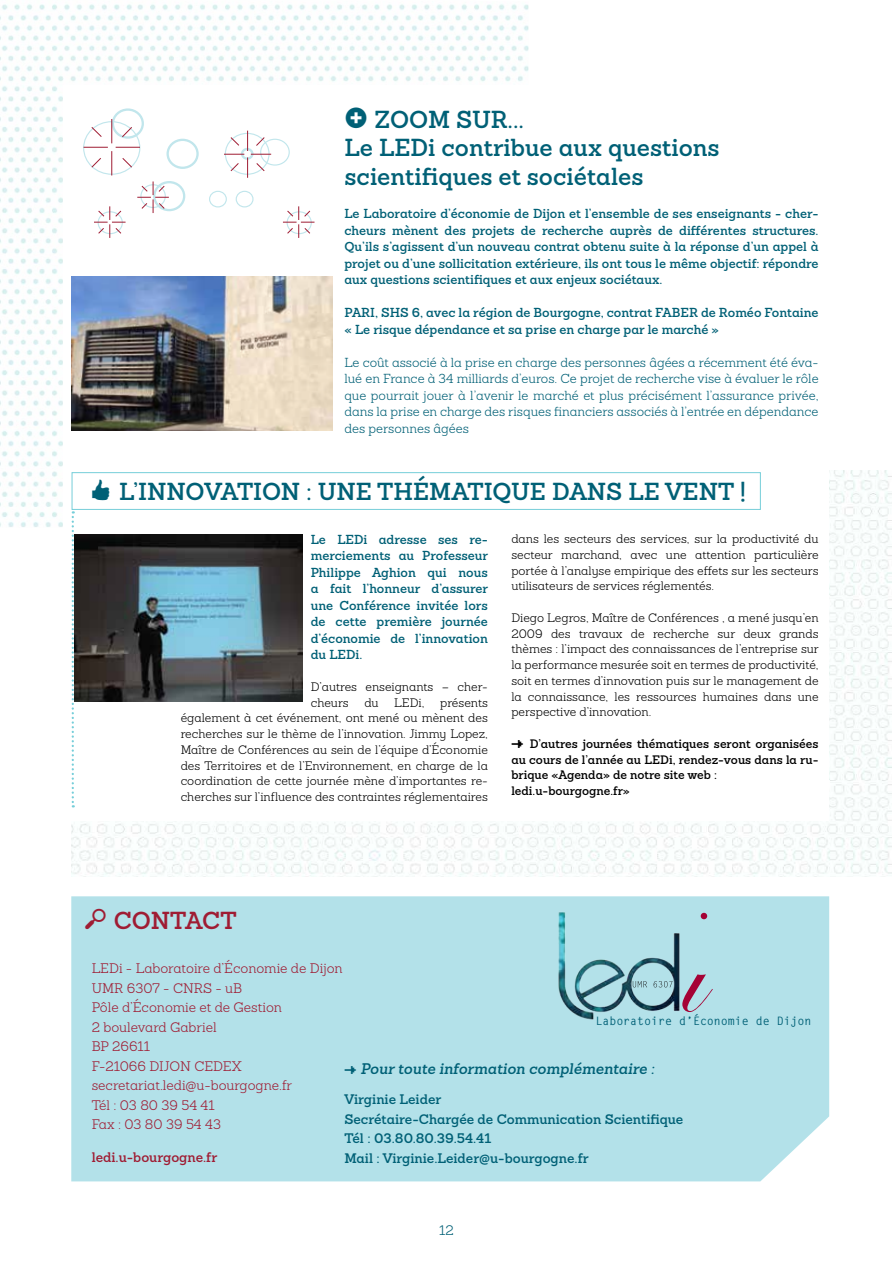
<style>
.page{position:relative;width:893px;height:1263px;background:#fff}
.page>*{position:absolute;margin:0;border:0;box-sizing:border-box;transform-origin:0 0}
.t1{font:600 24px/28.8px "Sanchez";color:#006076}
.t2{font:600 24px "Sanchez";letter-spacing:.145em;color:#9f1c33}
.t3{font:italic 600 15px "Sanchez";color:#006076}
.t4{font:300 13.5px/19.5px "Sanchez";color:#9f1c33}
.t5{font:600 13.5px/19.5px "Sanchez";color:#006076}
.t6{font:600 13.5px "Sanchez";color:#9f1c33}
.t7{font:300 13.5px "Sanchez";color:#006076}
.t8{font:600 12.75px/16.5px "Sanchez";color:#006076;text-align:justify}
.t9{font:300 12.75px/16.5px "Sanchez";color:#006076;text-align:justify}
.t10{font:300 12px/15.8px "Sanchez";color:#000;text-align:justify}
.t11{font:600 12px/15.8px "Sanchez";color:#000}
.t12{font:700 11.55px "Letter Gothic";color:#006076}
.s1{font-family:"Fleches Left Right";font-weight:400;font-size:15px}
.s2{font-family:"Fleches Left Right";font-weight:400;font-style:normal}
</style>
<div class="page">
<img style="left:71px;top:470px;width:820px;height:406px">
<img style="left:0;top:4px;width:529px;height:523px">
<div style="left:63px;top:85px;width:766px;height:736px;background:#fff"></div>
<div style="left:71px;top:896px;width:758px;height:285px;background:#b3e1e9"></div>
<img style="left:74px;top:534px;width:228px;height:167px">
<div style="left:72px;top:472px;width:689px;height:38px;border:1px solid #76ced9"></div>
<svg style="left:72px;top:511px;width:2px;height:296px"></svg>
<div style="left:260px;top:139px;width:30px;height:27px;border:1px solid #c1e6ec;border-radius:50%"></div>
<div style="left:166px;top:139px;width:33px;height:30px;border:2px solid #c1e6ec;border-radius:50%"></div>
<div style="left:153px;top:181px;width:32px;height:30px;border:2px solid #c1e6ec;border-radius:50%"></div>
<div style="left:112px;top:108px;width:32px;height:31px;border:2px solid #c1e6ec;border-radius:50%"></div>
<div style="left:209px;top:191px;width:18px;height:16px;border:1px solid #c1e6ec;border-radius:50%"></div>
<div style="left:236px;top:191px;width:18px;height:16px;border:1px solid #c1e6ec;border-radius:50%"></div>
<svg style="left:224px;top:131px;width:47px;height:47px"></svg>
<svg style="left:283px;top:206px;width:31px;height:32px"></svg>
<svg style="left:137px;top:181px;width:32px;height:32px"></svg>
<svg style="left:94px;top:206px;width:32px;height:32px"></svg>
<svg style="left:84px;top:119px;width:56px;height:56px"></svg>
<img style="left:71px;top:276px;width:262px;height:154px">
<img style="left:553px;top:909px;width:131px;height:111px">
<svg style="left:633px;top:981px;width:14px;height:6px"></svg>
<svg style="left:654px;top:981px;width:18px;height:6px"></svg>
<svg style="left:682px;top:974px;width:31px;height:38px"></svg>
<svg style="left:701px;top:913px;width:6px;height:6px"></svg>
<svg style="left:85px;top:908px;width:21px;height:21px"></svg>
<h1 class="t1" style="left:344px;top:105px;width:377px;text-indent:112px">SUR...<br>Le LEDi contribue aux questions scientifiques et sociétales</h1>
<p class="t8" style="left:344px;top:205px;width:476px">Le Laboratoire d’économie de Dijon et l’ensemble de ses enseignants - cher&shy;cheurs mènent des projets de recherche auprès de différentes structures.<br>Qu’ils s’agissent d’un nouveau contrat obtenu suite à la réponse d’un appel à projet ou d’une sollicitation extérieure, ils ont tous le même objectif: répondre aux questions scientifiques et aux enjeux sociétaux.</p>
<p class="t8" style="left:344px;top:304px;width:476px">PARI , SHS 6, avec la région de Bourgogne, contrat FABER de Roméo Fontaine « Le risque dépendance et sa prise en charge par le marché »</p>
<p class="t9" style="left:344px;top:354px;width:476px">Le coût associé à la prise en charge des personnes âgées a récemment été éva&shy;lué en France à 34 milliards d’euros. Ce projet de recherche vise à évaluer le rôle que pourrait jouer à l’avenir le marché et plus précisément l’assurance privée, dans la prise en charge des risques financiers associés à l’entrée en dépendance des personnes âgées</p>
<h1 class="t1" style="left:374px;top:105px;width:36px">ZOOM</h1>
<h1 class="t1" style="left:119px;top:477px;width:565px">L’innovation : une thématique dans le ven</h1>
<h1 class="t1" style="left:718px;top:477px;width:30px">t!</h1>
<p class="t8" style="left:311px;top:531px;width:179px">Le LEDi adresse ses re&shy;merciements au Professeur Philippe Aghion qui nous a fait l’honneur d’assurer une Conférence invitée lors de cette première journée d’économie de l’innovation du LEDi.</p>
<p class="t10" style="left:311px;top:679px;width:179px">D’autres enseignants – cher&shy;cheurs</p>
<p class="t10" style="left:181px;top:694px;width:309px;text-indent:259px">présents également à cet événement, ont mené ou mènent des recherches sur le thème de l’innovation. Jimmy Lopez, Maître de Conférences au sein de l’équipe d’Économie des Territoires et de l’Environnement, en charge de la coordination de cette journée mène d’importantes re&shy;cherches sur l’influence des contraintes réglementaires</p>
<p class="t10" style="left:364px;top:694px;width:16px">du</p>
<p class="t10" style="left:394px;top:694px;width:32px">LEDi,</p>
<p class="t10" style="left:511px;top:531px;width:309px">dans les secteurs des services, sur la productivité du secteur marchand, avec une attention particulière portée à l’analyse empirique des effets sur les secteurs utilisateurs de services réglementés.</p>
<p class="t10" style="left:511px;top:610px;width:309px">Diego Legros, Maître de Conférences , a mené jusqu’en 2009 des travaux de recherche sur deux grands thèmes : l’impact des connaissances de l’entreprise sur la performance mesurée soit en termes de productivité, soit en termes d’innovation puis sur le management de la connaissance, les ressources humaines dans une perspective d’innovation.</p>
<p class="t11" style="left:511px;top:736px;width:309px"><span class="s1">k</span> D’autres journées thématiques seront organisées au cours de l’année au LEDi, rendez-vous dans la ru&shy;brique «Agenda» de notre site web : ledi.u-bourgogne.fr»</p>
<h1 class="t2" style="left:114px;top:904px;width:124px">contact</h1>
<p class="t4" style="left:92px;top:959px;width:253px">LEDi - Laboratoire d’Économie de Dijon<br>UMR 6307 - CNRS - uB<br>Pôle d’Économie et de Gestion<br>2 boulevard Gabriel<br>BP 26611<br>F-21066 DIJON CEDEX secretariat.ledi@u-bourgogne.fr<br>Tél : 03 80 39 54 41<br>Fax : 03 80 39 54 43</p>
<p class="t6" style="left:92px;top:1148px;width:127px">ledi.u-bourgogne.fr</p>
<p class="t12" style="left:595px;top:1013px;width:218px">Laboratoire d’Économie de Dijon</p>
<p class="t3" style="left:344px;top:1059px;width:311px"><span class="s2">k</span> Pour toute information complémentaire :</p>
<p class="t5" style="left:344px;top:1089px;width:340px">Virginie Leider<br>Secrétaire-Chargée de Communication Scientifique Tél : 03.80.80.39.54.41<br>Mail : Virginie.Leider@u-bourgogne.fr</p>
<p class="t7" style="left:439px;top:1221px;width:16px">12</p>
</div>
